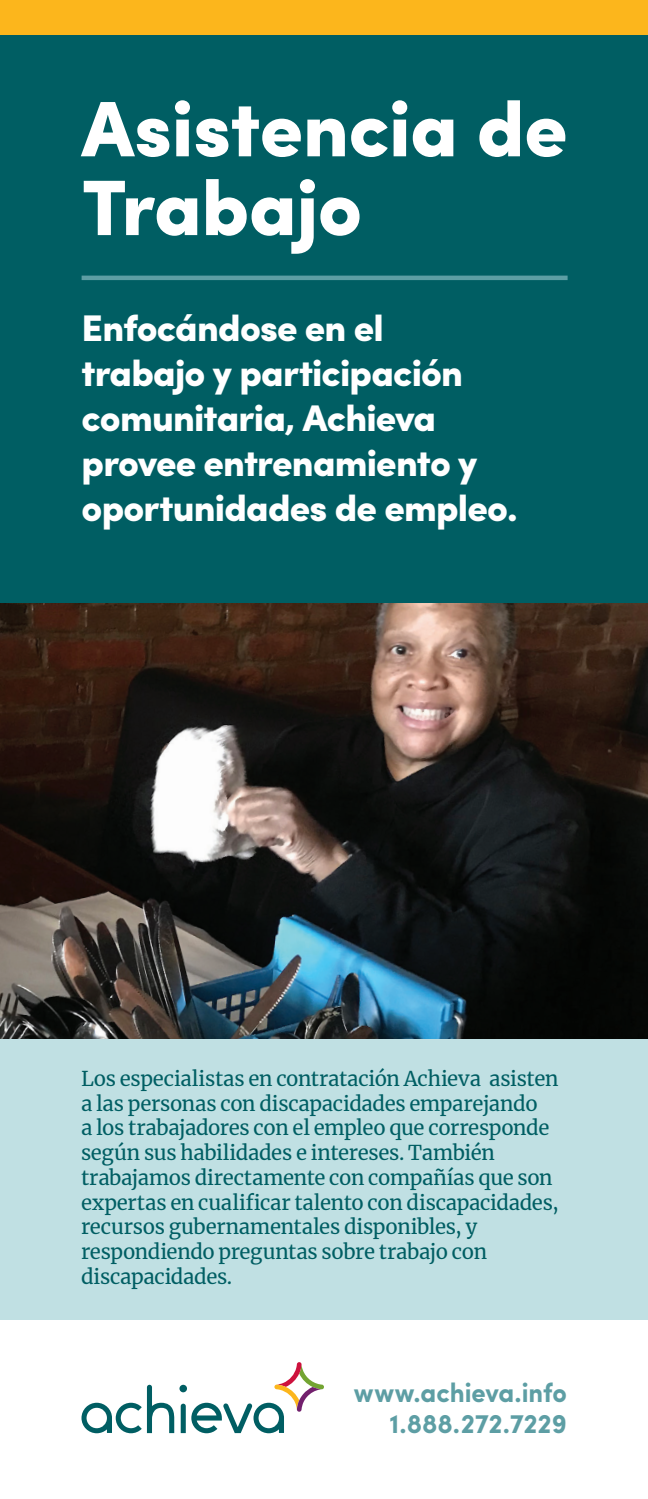
<style>
.page{position:relative;width:648px;height:1499px;background:#fff}
.page>*{position:absolute;margin:0;border:0;box-sizing:border-box;transform-origin:0 0}
.t1{font:900 78.75px/78.8px "Sofia Pro";letter-spacing:-.005em;color:#fff}
.t2{font:900 37.12px/45px "Sofia Pro";letter-spacing:-.02em;color:#fff}
.t3{font:700 27px/31.5px "Sofia Pro";letter-spacing:-.005em;color:#5d9ea4;text-align:right;scale:.96 1}
.t4{font:20.25px/24.8px "Merriweather";letter-spacing:-.015em;color:#005e63}
</style>
<div class="page">
<div style="left:0;top:0;width:648px;height:603px;background:#005e63"></div>
<div style="left:0;top:0;width:648px;height:35px;background:#fcb61c"></div>
<svg style="left:82px;top:1384px;width:92px;height:49px"></svg>
<svg style="left:181px;top:1362px;width:143px;height:71px"></svg>
<div style="left:0;top:1038px;width:648px;height:281px;background:#c0e0e3"></div>
<img style="left:0;top:603px;width:648px;height:435px">
<hr style="left:82px;top:276px;width:486px;height:4px;background:#5d9ea4">
<h1 class="t1" style="left:82px;top:84px;width:487px">Asistencia de<br>Trabajo</h1>
<h2 class="t2" style="left:82px;top:303px;width:438px">Enfocándose en el<br>trabajo y participación comunitaria, Achieva provee entrenamiento y oportunidades de empleo.</h2>
<p class="t4" style="left:81px;top:1065px;width:479px">Los especialistas en contratación Achieva asisten a las personas con discapacidades emparejando<br>a los trabajadores con el empleo que corresponde según sus habilidades e intereses. También trabajamos directamente con compañías que son expertas en cualificar talento con discapacidades, recursos gubernamentales disponibles, y respondiendo preguntas sobre trabajo con discapacidades.</p>
<h3 class="t3" style="left:354px;top:1374px;width:223px">www.achieva.info<br>1.888.272.7229</h3>
</div>
